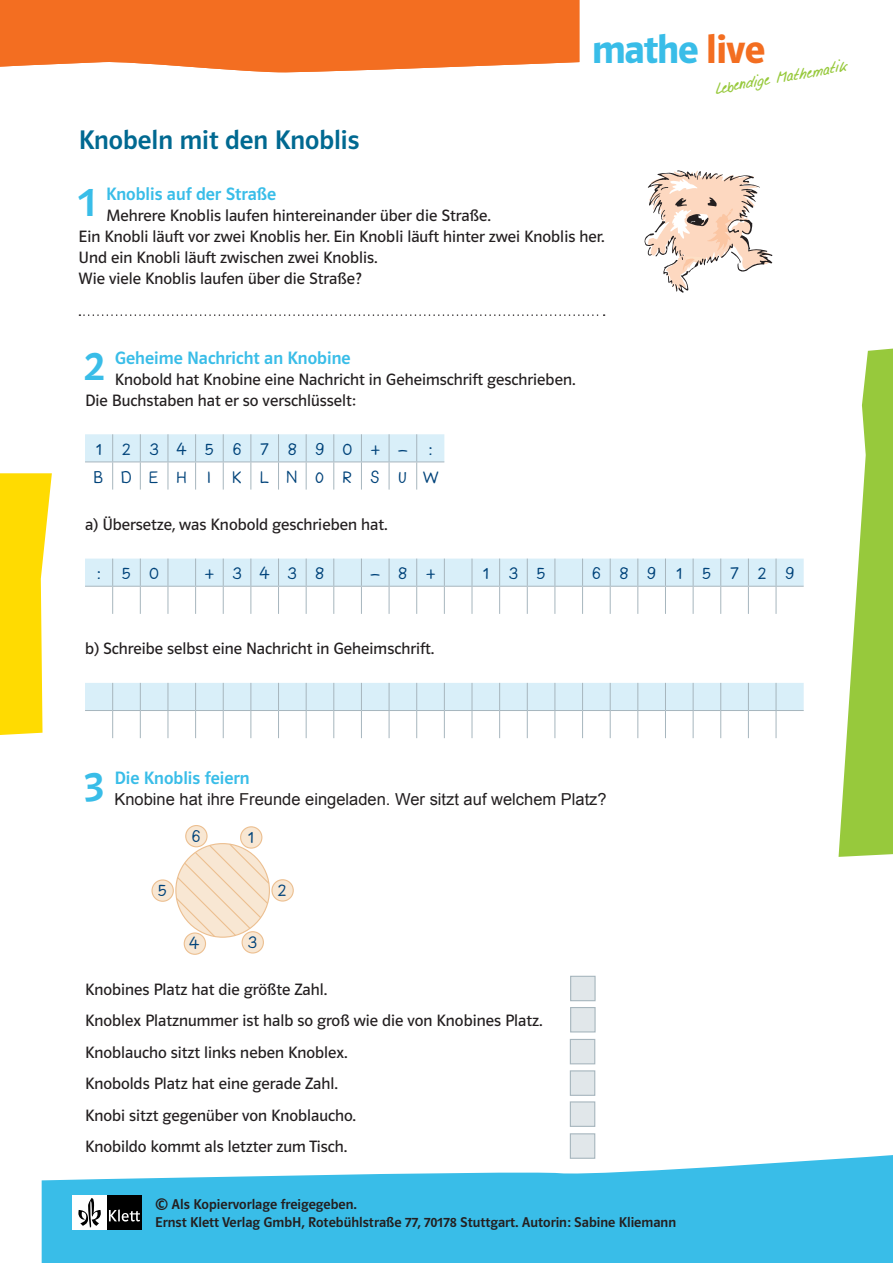
<style>
.page{position:relative;width:893px;height:1263px;background:#fff}
.page>*{position:absolute;margin:0;border:0;box-sizing:border-box;transform-origin:0 0}
.t1{font:42.45px "Polo ST11 K Krftg";color:#39bde8}
.t2{font:40.5px "Polo ST11 K Hfett";letter-spacing:-.03em;color:#39bde8}
.t3{font:27px "Polo ST11 K Krftg";color:#006991}
.t4{font:18px "Polo ST11 K Krftg";color:#39bde8}
.t5{font:18px/28.7px "Hand Druck Schrift";letter-spacing:1.075em;color:#00437a}
.t6{font:16.5px/31.5px "Polo ST11 K Buch";color:#231f20}
.t7{font:16.5px "Arial";color:#231f20}
.t8{font:16.05px "TERRA1";color:#97c93c}
.t9{font:14.25px/18px "Polo ST11 K Krftg";color:#231f20}
.s1{color:#f36e21}
</style>
<div class="page">
<svg style="left:42px;top:1154px;width:851px;height:109px;fill:#39bde8"></svg>
<svg style="left:0;top:473px;width:52px;height:262px"></svg>
<svg style="left:838px;top:348px;width:55px;height:509px"></svg>
<div style="left:107px;top:1195px;width:34px;height:35px;background:#000"></div>
<div style="left:72px;top:1195px;width:35px;height:35px;background:#fff"></div>
<svg style="left:109px;top:1209px;width:31px;height:12px"></svg>
<svg style="left:78px;top:1198px;width:23px;height:30px"></svg>
<svg style="left:0;top:0;width:579px;height:73px;background:#f37933"></svg>
<svg style="left:79px;top:314px;width:526px;height:2px"></svg>
<svg style="left:85px;top:434px;width:359px;height:56px"></svg>
<svg style="left:85px;top:559px;width:719px;height:55px"></svg>
<svg style="left:85px;top:683px;width:719px;height:55px"></svg>
<div style="left:570px;top:1101px;width:25px;height:26px;background:#e1e7ea;border:1px solid #a7b6be"></div>
<div style="left:570px;top:1039px;width:25px;height:25px;background:#e1e7ea;border:1px solid #a7b6be"></div>
<div style="left:570px;top:1007px;width:26px;height:25px;background:#e1e7ea;border:1px solid #a7b6be"></div>
<div style="left:570px;top:1070px;width:25px;height:26px;background:#e1e7ea;border:1px solid #a7b6be"></div>
<div style="left:570px;top:976px;width:26px;height:25px;background:#e1e7ea;border:1px solid #a7b6be"></div>
<div style="left:570px;top:1133px;width:25px;height:26px;background:#e1e7ea;border:1px solid #a7b6be"></div>
<svg style="left:644px;top:170px;width:129px;height:123px"></svg>
<div style="left:241px;top:827px;width:21px;height:21px;background:#f8e7d3;border-radius:50%"></div>
<div style="left:240px;top:826px;width:22px;height:23px;border:1px solid #ecbf90;border-radius:50%"></div>
<div style="left:272px;top:880px;width:21px;height:21px;background:#f8e7d3;border-radius:50%"></div>
<div style="left:271px;top:879px;width:23px;height:22px;border:1px solid #ecbf90;border-radius:50%"></div>
<div style="left:186px;top:825px;width:21px;height:22px;background:#f8e7d3;border-radius:50%"></div>
<div style="left:185px;top:825px;width:23px;height:22px;border:1px solid #ecbf90;border-radius:50%"></div>
<div style="left:242px;top:932px;width:21px;height:21px;background:#f8e7d3;border-radius:50%"></div>
<div style="left:242px;top:931px;width:22px;height:22px;border:1px solid #ecbf90;border-radius:50%"></div>
<div style="left:152px;top:880px;width:21px;height:21px;background:#f8e7d3;border-radius:50%"></div>
<div style="left:151px;top:879px;width:23px;height:23px;border:1px solid #ecbf90;border-radius:50%"></div>
<div style="left:184px;top:933px;width:22px;height:21px;background:#f8e7d3;border-radius:50%"></div>
<div style="left:184px;top:932px;width:22px;height:23px;border:1px solid #ecbf90;border-radius:50%"></div>
<svg style="left:175px;top:842px;width:95px;height:96px"></svg>
<h3 class="t3" style="left:79px;top:125px;width:282px">Knobeln mit den Knoblis</h3>
<h2 class="t2" style="left:592px;top:27px;width:175px">mathe <span class="s1">live</span></h2>
<p class="t8" style="left:714px;top:77px;width:135px;rotate:-10deg">Lebendige Mathematik</p>
<h1 class="t1" style="left:78px;top:179px;width:19px">1</h1>
<p class="t4" style="left:106px;top:184px;width:172px">Knoblis auf der Straße</p>
<p class="t6" style="left:79px;top:205px;width:527px;line-height:21px;text-indent:27px">Mehrere Knoblis laufen hintereinander über die Straße.<br>Ein Knobli läuft vor zwei Knoblis her. Ein Knobli läuft hinter zwei Knoblis her.<br>Und ein Knobli läuft zwischen zwei Knoblis.<br>Wie viele Knoblis laufen über die Straße?</p>
<h1 class="t1" style="left:84px;top:343px;width:22px">2</h1>
<p class="t4" style="left:115px;top:348px;width:237px">Geheime Nachricht an Knobine</p>
<p class="t6" style="left:85px;top:369px;width:492px;line-height:21px;text-indent:30px">Knobold hat Knobine eine Nachricht in Geheimschrift geschrieben.<br>Die Buchstaben hat er so verschlüsselt:</p>
<p class="t5" style="left:94px;top:434px;width:345px">1234567890+-:<br>BDEH I KLNORSUW</p>
<p class="t6" style="left:85px;top:509px;width:304px">a) Übersetze, was Knobold geschrieben hat.</p>
<p class="t5" style="left:97px;top:559px;width:63px">:50</p>
<p class="t5" style="left:204px;top:559px;width:121px">+3438</p>
<p class="t5" style="left:369px;top:559px;width:68px">-8+</p>
<p class="t5" style="left:483px;top:559px;width:63px">135</p>
<p class="t5" style="left:592px;top:559px;width:203px">68915729</p>
<p class="t6" style="left:85px;top:633px;width:351px">b) Schreibe selbst eine Nachricht in Geheimschrift.</p>
<h1 class="t1" style="left:84px;top:763px;width:22px">3</h1>
<p class="t4" style="left:114px;top:768px;width:137px">Die Knoblis feiern</p>
<p class="t7" style="left:114px;top:788px;width:494px">Knobine hat ihre Freunde eingeladen. Wer sitzt auf welchem Platz?</p>
<p class="t5" style="left:158px;top:876px;width:9px">5</p>
<p class="t5" style="left:192px;top:821px;width:9px">6</p>
<p class="t5" style="left:190px;top:929px;width:12px">4</p>
<p class="t5" style="left:249px;top:823px;width:6px">1</p>
<p class="t5" style="left:248px;top:927px;width:10px">3</p>
<p class="t5" style="left:278px;top:876px;width:10px">2</p>
<p class="t6" style="left:85px;top:973px;width:459px">Knobines Platz hat die größte Zahl.<br>Knoblex Platznummer ist halb so groß wie die von Knobines Platz.<br>Knoblaucho sitzt links neben Knoblex.<br>Knobolds Platz hat eine gerade Zahl.<br>Knobi sitzt gegenüber von Knoblaucho.<br>Knobildo kommt als letzter zum Tisch.</p>
<p class="t9" style="left:155px;top:1195px;width:522px">© Als Kopiervorlage freigegeben.<br>Ernst Klett Verlag GmbH, Rotebühlstraße 77, 70178 Stuttgart. Autorin: Sabine Kliemann</p>
</div>
